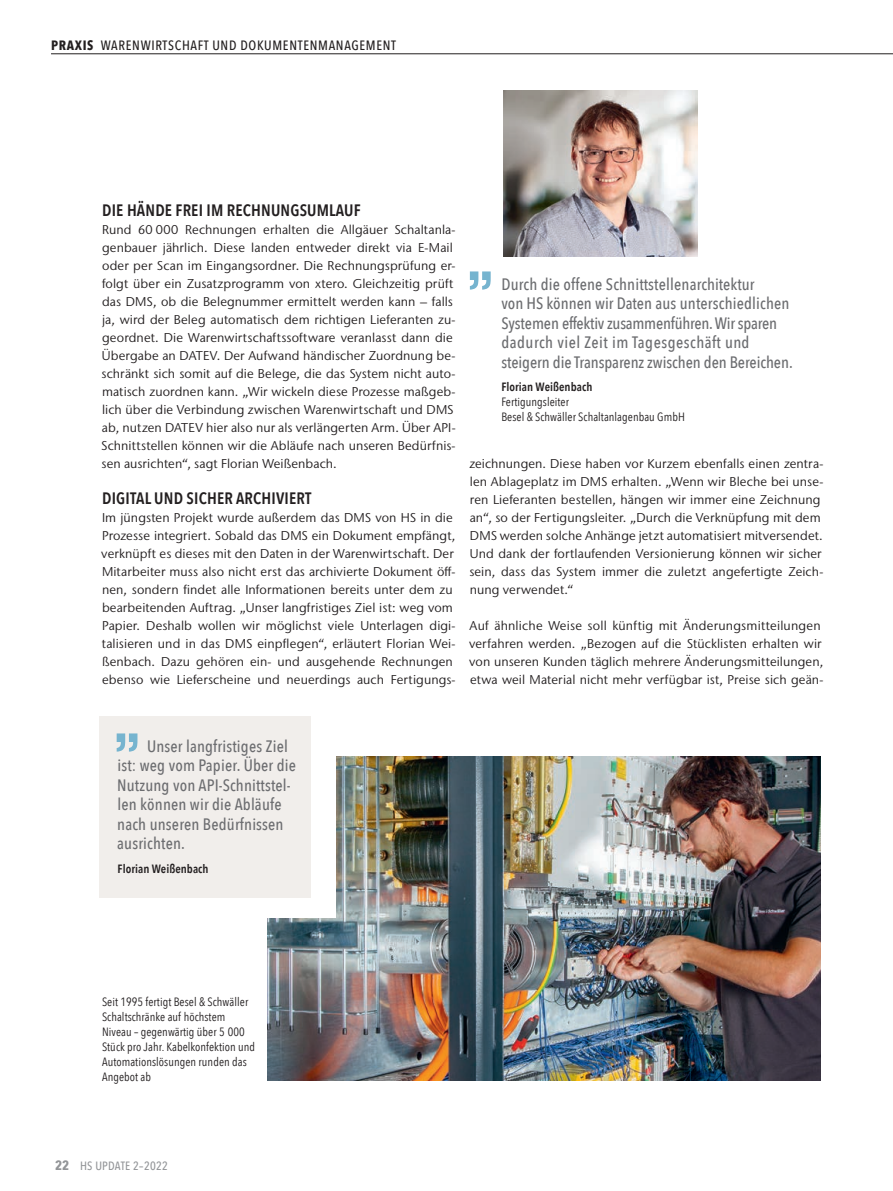
<style>
.page{position:relative;width:893px;height:1191px;background:#fff}
.page>*{position:absolute;margin:0;border:0;box-sizing:border-box;transform-origin:0 0}
.t1{font:500 16.5px/19.5px "Avenir Next Condensed";letter-spacing:.01em;color:#6c6d70}
.t2{font:600 16.5px "Avenir Next Condensed";letter-spacing:.01em;color:#231f20}
.t3{font:500 13.5px "Avenir Next Condensed";letter-spacing:.05em;color:#231f20}
.t4{font:12.75px/18px "Stone Sans IIITC Pro";letter-spacing:.005em;color:#231f20}
.t5{font:12px/15px "Avenir Next Condensed";letter-spacing:.005em;color:#231f20}
.t6{font:600 12px "Avenir Next Condensed";letter-spacing:.005em;color:#231f20}
.t7{font:500 12px "Avenir Next Condensed";letter-spacing:.02em;color:#939598}
.s1{font-weight:700}
.s2{font-weight:700;font-size:13.5px}
</style>
<div class="page">
<hr style="left:51px;top:54px;width:842px;height:1px;background:#231f20">
<img style="left:268px;top:756px;width:553px;height:324px">
<div style="left:83px;top:689px;width:253px;height:228px;background:#fff"></div>
<div style="left:100px;top:716px;width:211px;height:181px;background:#f1eeeb"></div>
<svg style="left:117px;top:733px;width:20px;height:18px"></svg>
<img style="left:504px;top:91px;width:194px;height:165px">
<svg style="left:470px;top:271px;width:21px;height:19px"></svg>
<p class="t3" style="left:51px;top:37px;width:347px"><span class="s1">PRAXIS</span> WARENWIRTSCHAFT UND DOKUMENTENMANAGEMENT</p>
<p class="t2" style="left:102px;top:196px;width:260px">DIE HÄNDE FREI IM RECHNUNGSUMLAUF</p>
<p class="t4" style="left:101px;top:220px;width:356px">Rund 60 000 Rechnungen erhalten die Allgäuer Schaltanla&shy;genbauer jährlich. Diese landen entweder direkt via E-Mail oder per Scan im Eingangsordner. Die Rechnungsprüfung er&shy;folgt über ein Zusatzprogramm von xtero. Gleichzeitig prüft das DMS, ob die Belegnummer ermittelt werden kann – falls ja, wird der Beleg automatisch dem richtigen Lieferanten zu&shy;geordnet. Die Warenwirtschaftssoftware veranlasst dann die Übergabe an DATEV. Der Aufwand händischer Zuordnung be&shy;schränkt sich somit auf die Belege, die das System nicht auto&shy;matisch zuordnen kann. „Wir wickeln diese Prozesse maßgeb&shy;lich über die Verbindung zwischen Warenwirtschaft und DMS ab, nutzen DATEV hier also nur als verlängerten Arm. Über API-Schnittstellen können wir die Abläufe nach unseren Bedürfnis&shy;sen ausrichten“, sagt Florian Weißenbach.</p>
<p class="t2" style="left:102px;top:484px;width:211px">DIGITAL UND SICHER ARCHIVIERT</p>
<p class="t4" style="left:101px;top:508px;width:356px">Im jüngsten Projekt wurde außerdem das DMS von HS in die Prozesse integriert. Sobald das DMS ein Dokument empfängt, verknüpft es dieses mit den Daten in der Warenwirtschaft. Der Mitarbeiter muss also nicht erst das archivierte Dokument öff&shy;nen, sondern findet alle Informationen bereits unter dem zu bearbeitenden Auftrag. „Unser langfristiges Ziel ist: weg vom Papier. Deshalb wollen wir möglichst viele Unterlagen digi&shy;talisieren und in das DMS einpflegen“, erläutert Florian Wei&shy;ßenbach. Dazu gehören ein- und ausgehende Rechnungen ebenso wie Lieferscheine und neuerdings auch Fertigungs-</p>
<p class="t1" style="left:501px;top:274px;width:293px">Durch die offene Schnittstellenarchitektur<br>von HS können wir Daten aus unterschiedlichen Systemen effektiv zusammenführen. Wir sparen dadurch viel Zeit im Tagesgeschäft und steigern die Transparenz zwischen den Bereichen.</p>
<p class="t6" style="left:501px;top:376px;width:92px">Florian Weißenbach</p>
<p class="t5" style="left:501px;top:394px;width:185px">Fertigungsleiter<br>Besel &amp; Schwäller Schaltanlagenbau GmbH</p>
<p class="t4" style="left:469px;top:454px;width:356px">zeichnungen. Diese haben vor Kurzem ebenfalls einen zentra&shy;len Ablageplatz im DMS erhalten. „Wenn wir Bleche bei unse&shy;ren Lieferanten bestellen, hängen wir immer eine Zeichnung an“, so der Fertigungsleiter. „Durch die Verknüpfung mit dem DMS werden solche Anhänge jetzt automatisiert mitversendet.<br>Und dank der fortlaufenden Versionierung können wir sicher sein, dass das System immer die zuletzt angefertigte Zeich&shy;nung verwendet.“</p>
<p class="t4" style="left:469px;top:616px;width:356px">Auf ähnliche Weise soll künftig mit Änderungsmitteilungen verfahren werden. „Bezogen auf die Stücklisten erhalten wir von unseren Kunden täglich mehrere Änderungsmitteilungen, etwa weil Material nicht mehr verfügbar ist, Preise sich geän-</p>
<p class="t1" style="left:117px;top:736px;width:180px;text-indent:30px">Unser langfristiges Ziel ist: weg vom Papier. Über die<br>Nutzung von API-Schnittstel&shy;len können wir die Abläufe nach unseren Bedürfnissen ausrichten.</p>
<p class="t6" style="left:118px;top:858px;width:92px">Florian Weißenbach</p>
<p class="t5" style="left:102px;top:993px;width:155px">Seit 1995 fertigt Besel &amp; Schwäller<br>Schaltschränke auf höchstem<br>Niveau – gegenwärtig über 5 000<br>Stück pro Jahr. Kabelkonfektion und<br>Automationslösungen runden das<br>Angebot ab</p>
<p class="t7" style="left:55px;top:1159px;width:114px"><span class="s2">22</span> HS UPDATE 2–2022</p>
</div>
